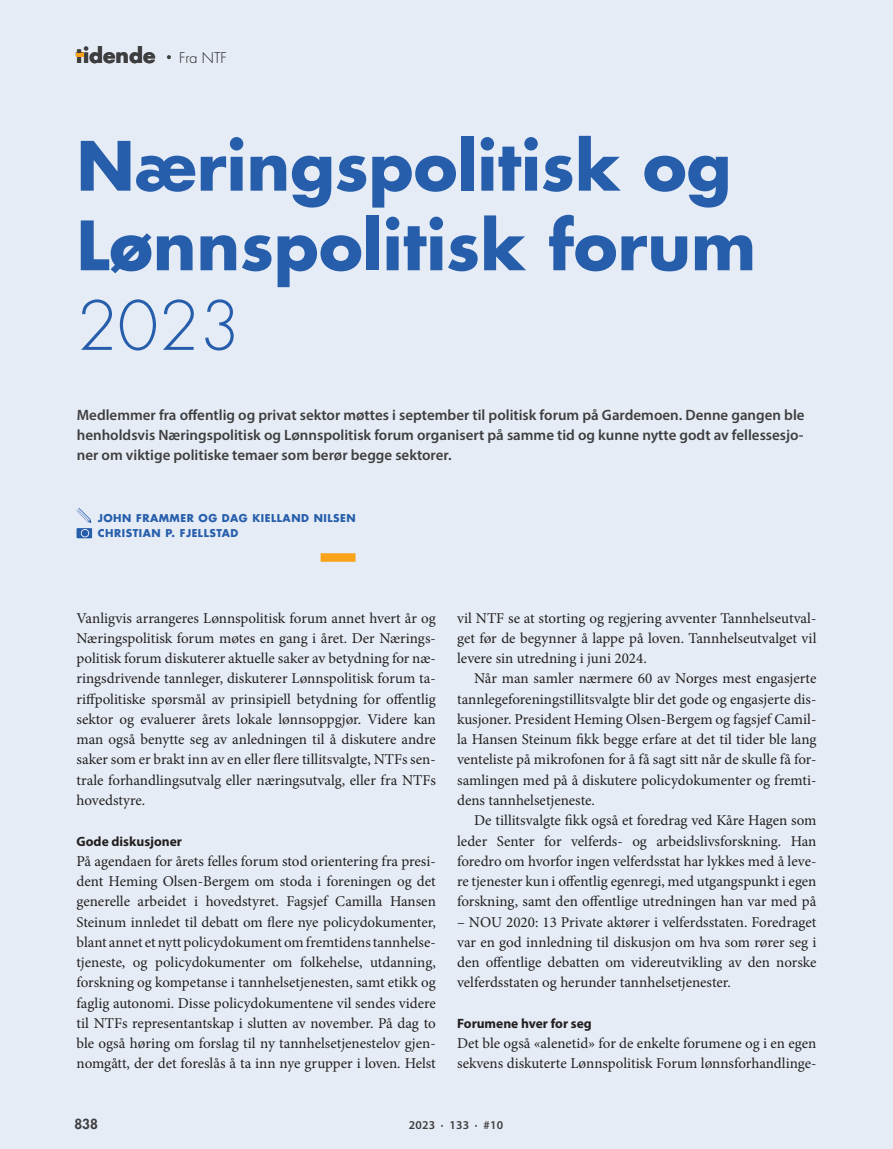
<style>
.page{position:relative;width:893px;height:1149px;background:#fff}
.page>*{position:absolute;margin:0;border:0;box-sizing:border-box;transform-origin:0 0}
.t1{font:700 66px/79.5px "Futura Std";color:#275eac}
.t2{font:300 66px "Futura Std";color:#275eac}
.t3{font:700 20.4px "Futura Std";color:#3e3e3f}
.t4{font:15px/20.2px "Minion Pro";color:#231f20;text-align:justify}
.t5{font:600 15px/20.2px "Myriad Pro";color:#3e3e3f;text-align:justify}
.t6{font:300 14.4px "Futura Std";color:#231f20}
.t7{font:700 13.5px "Myriad Pro";color:#231f20}
.t8{font:800 13.5px "Futura Std";color:#3e3e3f}
.t9{font:600 12px "Myriad Pro";letter-spacing:.02em;color:#3e3e3f}
.t10{font:700 10.5px/15px "Futura Std";letter-spacing:.05em;color:#275eac}
</style>
<div class="page">
<div style="left:0;top:0;width:893px;height:1148px;background:#e5ecf5"></div>
<svg style="left:167px;top:55px;width:4px;height:4px"></svg>
<svg style="left:76px;top:53px;width:7px;height:3px"></svg>
<svg style="left:77px;top:528px;width:15px;height:10px"></svg>
<svg style="left:73px;top:504px;width:22px;height:33px"></svg>
<div style="left:321px;top:553px;width:35px;height:8px;background:#f9a31b"></div>
<h2 class="t3" style="left:76px;top:42px;width:81px">tidende</h2>
<p class="t6" style="left:179px;top:49px;width:49px">Fra NTF</p>
<h1 class="t1" style="left:77px;top:125px;width:681px">Næringspolitisk og<br>Lønnspolitisk forum</h1>
<h1 class="t2" style="left:77px;top:285px;width:165px">2023</h1>
<p class="t5" style="left:77px;top:404px;width:729px">Medlemmer fra offentlig og privat sektor møttes i september til politisk forum på Gardemoen. Denne gangen ble henholdsvis Næringspolitisk og Lønnspolitisk forum organisert på samme tid og kunne nytte godt av fellessesjo&shy;ner om viktige politiske temaer som berør begge sektorer.</p>
<p class="t10" style="left:98px;top:510px;width:259px">JOHN FRAMMER OG DAG KIELLAND NILSEN<br>CHRISTIAN P. FJELLSTAD</p>
<p class="t4" style="left:77px;top:607px;width:361px">Vanligvis arrangeres Lønnspolitisk forum annet hvert år og Næringspolitisk forum møtes en gang i året. Der Nærings&shy;politisk forum diskuterer aktuelle saker av betydning for næ&shy;ringsdrivende tannleger, diskuterer Lønnspolitisk forum ta&shy;riffpolitiske spørsmål av prinsipiell betydning for offentlig sektor og evaluerer årets lokale lønnsoppgjør. Videre kan man også benytte seg av anledningen til å diskutere andre saker som er brakt inn av en eller flere tillitsvalgte, NTFs sen&shy;trale forhandlingsutvalg eller næringsutvalg, eller fra NTFs hovedstyre.</p>
<p class="t7" style="left:77px;top:831px;width:107px">Gode diskusjoner</p>
<p class="t4" style="left:77px;top:850px;width:361px">På agendaen for årets felles forum stod orientering fra presi&shy;dent Heming Olsen-Bergem om stoda i foreningen og det generelle arbeidet i hovedstyret. Fagsjef Camilla Hansen Steinum innledet til debatt om flere nye policydokumenter, blant annet et nytt policydokument om fremtidens tannhelse&shy;tjeneste, og policydokumenter om folkehelse, utdanning, forskning og kompetanse i tannhelsetjenesten, samt etikk og faglig autonomi. Disse policydokumentene vil sendes videre til NTFs representantskap i slutten av november. På dag to ble også høring om forslag til ny tannhelsetjenestelov gjen&shy;nomgått, der det foreslås å ta inn nye grupper i loven. Helst</p>
<p class="t4" style="left:457px;top:607px;width:361px">vil NTF se at storting og regjering avventer Tannhelseutval&shy;get før de begynner å lappe på loven. Tannhelseutvalget vil levere sin utredning i juni 2024.</p>
<p class="t4" style="left:457px;top:668px;width:361px;text-indent:17px">Når man samler nærmere 60 av Norges mest engasjerte tannlegeforeningstillitsvalgte blir det gode og engasjerte dis&shy;kusjoner. President Heming Olsen-Bergem og fagsjef Camil&shy;la Hansen Steinum fikk begge erfare at det til tider ble lang venteliste på mikrofonen for å få sagt sitt når de skulle få for&shy;samlingen med på å diskutere policydokumenter og fremti&shy;dens tannhelsetjeneste.</p>
<p class="t4" style="left:457px;top:810px;width:361px;text-indent:17px">De tillitsvalgte fikk også et foredrag ved Kåre Hagen som leder Senter for velferds- og arbeidslivsforskning. Han foredro om hvorfor ingen velferdsstat har lykkes med å leve&shy;re tjenester kun i offentlig egenregi, med utgangspunkt i egen forskning, samt den offentlige utredningen han var med på</p>
<p class="t4" style="left:457px;top:911px;width:361px">– NOU 2020: 13 Private aktører i velferdsstaten. Foredraget var en god innledning til diskusjon om hva som rører seg i den offentlige debatten om videreutvikling av den norske velferdsstaten og herunder tannhelsetjenester.</p>
<p class="t7" style="left:457px;top:1014px;width:136px">Forumene hver for seg</p>
<p class="t4" style="left:457px;top:1032px;width:361px">Det ble også «alenetid» for de enkelte forumene og i en egen sekvens diskuterte Lønnspolitisk Forum lønnsforhandlinge-</p>
<p class="t8" style="left:74px;top:1115px;width:25px">838</p>
<p class="t9" style="left:409px;top:1117px;width:96px">2023 · 133 · #10</p>
</div>
